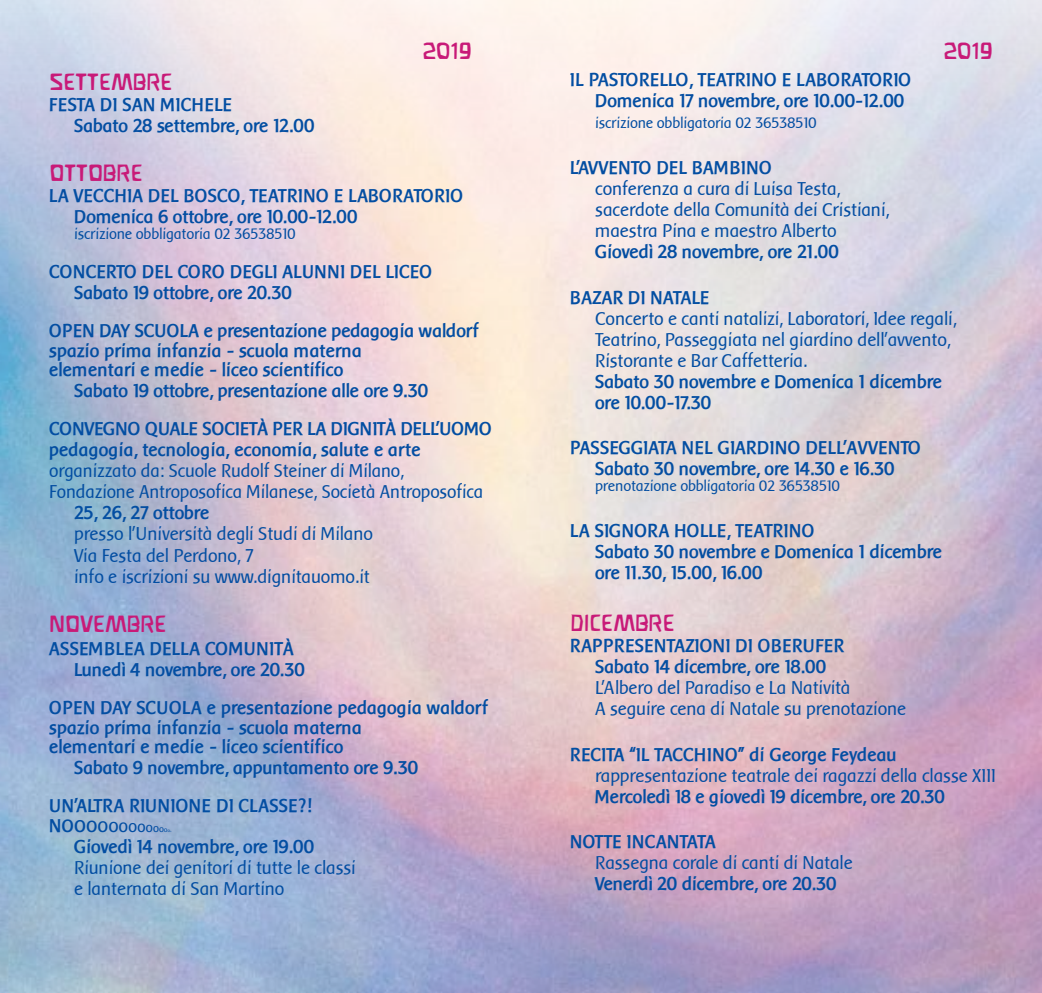
<style>
.page{position:relative;width:1042px;height:993px;background:#fff}
.page>*{position:absolute;margin:0;border:0;box-sizing:border-box;transform-origin:0 0}
.t1{font:21px "Waldorfschrift";color:#c81a78}
.t2{font:700 19.25px/21px "Baar Sophia";letter-spacing:-.01em;color:#034ea2}
.t3{font:19.25px/21px "Baar Sophia";letter-spacing:-.01em;color:#034ea2}
.t4{font:15.75px "Baar Sophia";letter-spacing:-.01em;color:#034ea2}
.t5{font:700 1.75px "Baar Sophia";color:#034ea2}
.s1{font-size:19.25px}
.s2{font-size:18.38px}
.s3{font-size:17.5px}
.s4{font-size:16.62px}
.s5{font-size:15.75px}
.s6{font-size:14.88px}
.s7{font-size:14px}
.s8{font-size:13.12px}
.s9{font-size:12.25px}
.s10{font-size:10.5px}
.s11{font-size:8.75px}
.s12{font-size:7px}
.s13{font-size:5.25px}
.s14{font-size:3.5px}
</style>
<div class="page">
<img style="left:0;top:0;width:1042px;height:992px">
<p class="t1" style="left:423px;top:38px;width:50px">2019</p>
<p class="t1" style="left:943px;top:38px;width:50px">2019</p>
<p class="t2" style="left:595px;top:69px;width:318px;text-indent:-25px">IL PASTORELLO, TEATRINO E LABORATORIO<br>Domenica 17 novembre, ore 10.00-12.00</p>
<p class="t4" style="left:595px;top:115px;width:223px">iscrizione obbligatoria 02 36538510</p>
<p class="t2" style="left:570px;top:157px;width:203px">L’AVVENTO DEL BAMBINO</p>
<p class="t3" style="left:595px;top:178px;width:296px">conferenza a cura di Luisa Testa, sacerdote della Comunità dei Cristiani, maestra Pina e maestro Alberto</p>
<p class="t2" style="left:595px;top:241px;width:246px">Giovedì 28 novembre, ore 21.00</p>
<p class="t2" style="left:570px;top:287px;width:141px">BAZAR DI NATALE</p>
<p class="t3" style="left:595px;top:308px;width:363px">Concerto e canti natalizi, Laboratori, Idee regali,<br>Teatrino, Passeggiata nel giardino dell’avvento,<br>Ristorante e Bar Caffetteria.</p>
<p class="t2" style="left:595px;top:371px;width:349px">Sabato 30 novembre e Domenica 1 dicembre ore 10.00-17.30</p>
<p class="t2" style="left:570px;top:437px;width:353px;text-align:center">PASSEGGIATA NEL GIARDINO DELL’AVVENTO<br>Sabato 30 novembre, ore 14.30 e 16.30</p>
<p class="t4" style="left:595px;top:477px;width:247px">prenotazione obbligatoria 02 36538510</p>
<p class="t2" style="left:595px;top:519px;width:349px;text-indent:-25px">LA SIGNORA HOLLE, TEATRINO<br>Sabato 30 novembre e Domenica 1 dicembre ore 11.30, 15.00, 16.00</p>
<p class="t1" style="left:570px;top:610px;width:106px">DICEMBRE</p>
<p class="t2" style="left:570px;top:635px;width:276px;text-align:center">RAPPRESENTAZIONI DI OBERUFER<br>Sabato 14 dicembre, ore 18.00</p>
<p class="t3" style="left:595px;top:677px;width:313px">L’Albero del Paradiso e La Natività<br>A seguire cena di Natale su prenotazione</p>
<p class="t2" style="left:570px;top:743px;width:328px">RECITA “IL TACCHINO” di George Feydeau</p>
<p class="t3" style="left:595px;top:764px;width:402px">rappresentazione teatrale dei ragazzi della classe XIII</p>
<p class="t2" style="left:595px;top:785px;width:352px">Mercoledì 18 e giovedì 19 dicembre, ore 20.30</p>
<p class="t2" style="left:570px;top:831px;width:147px">NOTTE INCANTATA</p>
<p class="t3" style="left:595px;top:852px;width:259px">Rassegna corale di canti di Natale</p>
<p class="t2" style="left:595px;top:873px;width:243px">Venerdì 20 dicembre, ore 20.30</p>
<p class="t1" style="left:50px;top:70px;width:124px">SETTEMBRE</p>
<p class="t2" style="left:74px;top:94px;width:242px;text-indent:-25px">FESTA DI SAN MICHELE<br>Sabato 28 settembre, ore 12.00</p>
<p class="t1" style="left:50px;top:161px;width:95px">OTTOBRE</p>
<p class="t2" style="left:74px;top:185px;width:391px;text-indent:-25px">LA VECCHIA DEL BOSCO, TEATRINO E LABORATORIO<br>Domenica 6 ottobre, ore 10.00-12.00</p>
<p class="t4" style="left:74px;top:225px;width:223px">iscrizione obbligatoria 02 36538510</p>
<p class="t2" style="left:74px;top:261px;width:360px;text-indent:-25px">CONCERTO DEL CORO DEGLI ALUNNI DEL LICEO<br>Sabato 19 ottobre, ore 20.30</p>
<p class="t2" style="left:50px;top:321px;width:431px;line-height:19.2px">OPEN DAY SCUOLA e presentazione pedagogia waldorf spazio prima infanzia - scuola materna<br>elementari e medie - liceo scientifico</p>
<p class="t2" style="left:50px;top:371px;width:445px;line-height:38.5px;text-indent:25px">Sabato 19 ottobre, presentazione alle ore 9.30<br>CONVEGNO QUALE SOCIETÀ PER LA DIGNITÀ DELL’UOMO</p>
<p class="t2" style="left:50px;top:439px;width:373px">pedagogia, tecnologia, economia, salute e arte</p>
<p class="t3" style="left:50px;top:460px;width:435px">organizzato da: Scuole Rudolf Steiner di Milano,<br>Fondazione Antroposofica Milanese, Società Antroposofica</p>
<p class="t2" style="left:74px;top:502px;width:137px">25, 26, 27 ottobre</p>
<p class="t3" style="left:74px;top:523px;width:300px">presso l’Università degli Studi di Milano<br>Via Festa del Perdono, 7<br>info e iscrizioni su www.dignitauomo.it</p>
<p class="t1" style="left:50px;top:610px;width:118px">NOVEMBRE</p>
<p class="t2" style="left:74px;top:637px;width:233px;text-indent:-25px">ASSEMBLEA DELLA COMUNITÀ<br>Lunedì 4 novembre, ore 20.30</p>
<p class="t2" style="left:50px;top:698px;width:440px;line-height:19.2px">OPEN DAY SCUOLA e presentazione pedagogia waldorf spazio prima infanzia - scuola materna<br>elementari e medie - liceo scientifico</p>
<p class="t2" style="left:50px;top:748px;width:371px;line-height:38.5px;text-indent:25px">Sabato 9 novembre, appuntamento ore 9.30<br>UN’ALTRA RIUNIONE DI CLASSE?!</p>
<p class="t5" style="left:50px;top:829px;width:124px"><span class="s1">N</span><span class="s2">O</span><span class="s3">O</span><span class="s4">O</span><span class="s5">O</span><span class="s6">O</span><span class="s7">O</span><span class="s8">O</span><span class="s9">O</span><span class="s10">O</span><span class="s11">O</span><span class="s12">O</span><span class="s13">O</span><span class="s14">O</span>O.</p>
<p class="t2" style="left:74px;top:835px;width:242px">Giovedì 14 novembre, ore 19.00</p>
<p class="t3" style="left:74px;top:856px;width:283px">Riunione dei genitori di tutte le classi e lanternata di San Martino</p>
</div>
